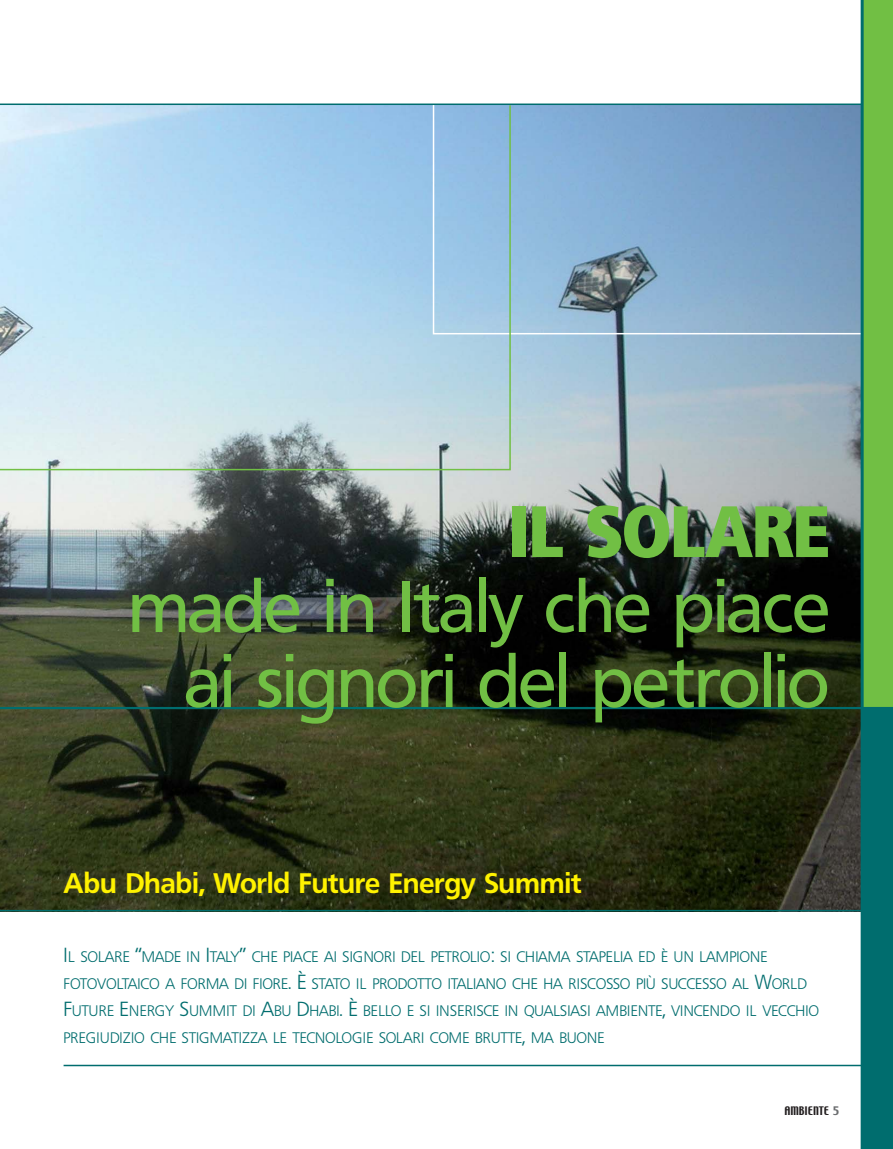
<style>
.page{position:relative;width:893px;height:1149px;background:#fff}
.page>*{position:absolute;margin:0;border:0;box-sizing:border-box;transform-origin:0 0}
.t1{font:69px/75px "FR23";color:#71bf44;text-align:right}
.t2{font:800 condensed 69px "FR23";color:#71bf44}
.t3{font:500 27px "FR23";color:#fff200}
.t4{font:300 14.7px/27px "FR23";color:#006d6e}
.t5{font:10.5px "Techno";color:#231f20}
.s1{font-size:19.5px}
.s2{color:#6c6e70}
</style>
<div class="page">
<img style="left:0;top:335px;width:861px;height:574px">
<hr style="left:64px;top:1064px;width:829px;height:1px;background:#006d6e">
<div style="left:863px;top:702px;width:30px;height:446px;background:#006d6e"></div>
<svg style="left:511px;top:102px;width:350px;height:233px;background:#81a7c9"></svg>
<svg style="left:0;top:105px;width:511px;height:365px;background:#b6d7ea"></svg>
<hr style="left:0;top:103px;width:862px;height:2px;background:#006d6e">
<hr style="left:0;top:909px;width:893px;height:2px;background:#006d6e">
<div style="left:863px;top:0;width:30px;height:707px;background:#71bf44"></div>
<hr style="left:0;top:706px;width:893px;height:3px;background:#006d6e">
<hr style="left:861px;top:0;width:3px;height:1148px;background:#006d6e">
<svg style="left:0;top:781px;width:1px;height:131px"></svg>
<h1 class="t2" style="left:509px;top:502px;width:322px">IL SOLARE</h1>
<h1 class="t1" style="left:128px;top:575px;width:702px">made in Italy che piace ai signori del petrolio</h1>
<h2 class="t3" style="left:64px;top:871px;width:519px">Abu Dhabi, World Future Energy Summit</h2>
<p class="t4" style="left:64px;top:944px;width:757px"><span class="s1">I</span>L SOLARE <span class="s1">“</span>MADE IN <span class="s1">I</span>TALY<span class="s1">”</span> CHE PIACE AI SIGNORI DEL PETROLIO<span class="s1">:</span> SI CHIAMA STAPELIA ED È UN LAMPIONE FOTOVOLTAICO A FORMA DI FIORE<span class="s1">. È</span> STATO IL PRODOTTO ITALIANO CHE HA RISCOSSO PIÙ SUCCESSO AL <span class="s1">W</span>ORLD <span class="s1">F</span>UTURE <span class="s1">E</span>NERGY <span class="s1">S</span>UMMIT DI <span class="s1">A</span>BU <span class="s1">D</span>HABI<span class="s1">. È</span> BELLO E SI INSERISCE IN QUALSIASI AMBIENTE<span class="s1">,</span> VINCENDO IL VECCHIO PREGIUDIZIO CHE STIGMATIZZA LE TECNOLOGIE SOLARI COME BRUTTE<span class="s1">,</span> MA BUONE</p>
<p class="t5" style="left:784px;top:1105px;width:57px">AMBIENTE <span class="s2">5</span></p>
</div>
